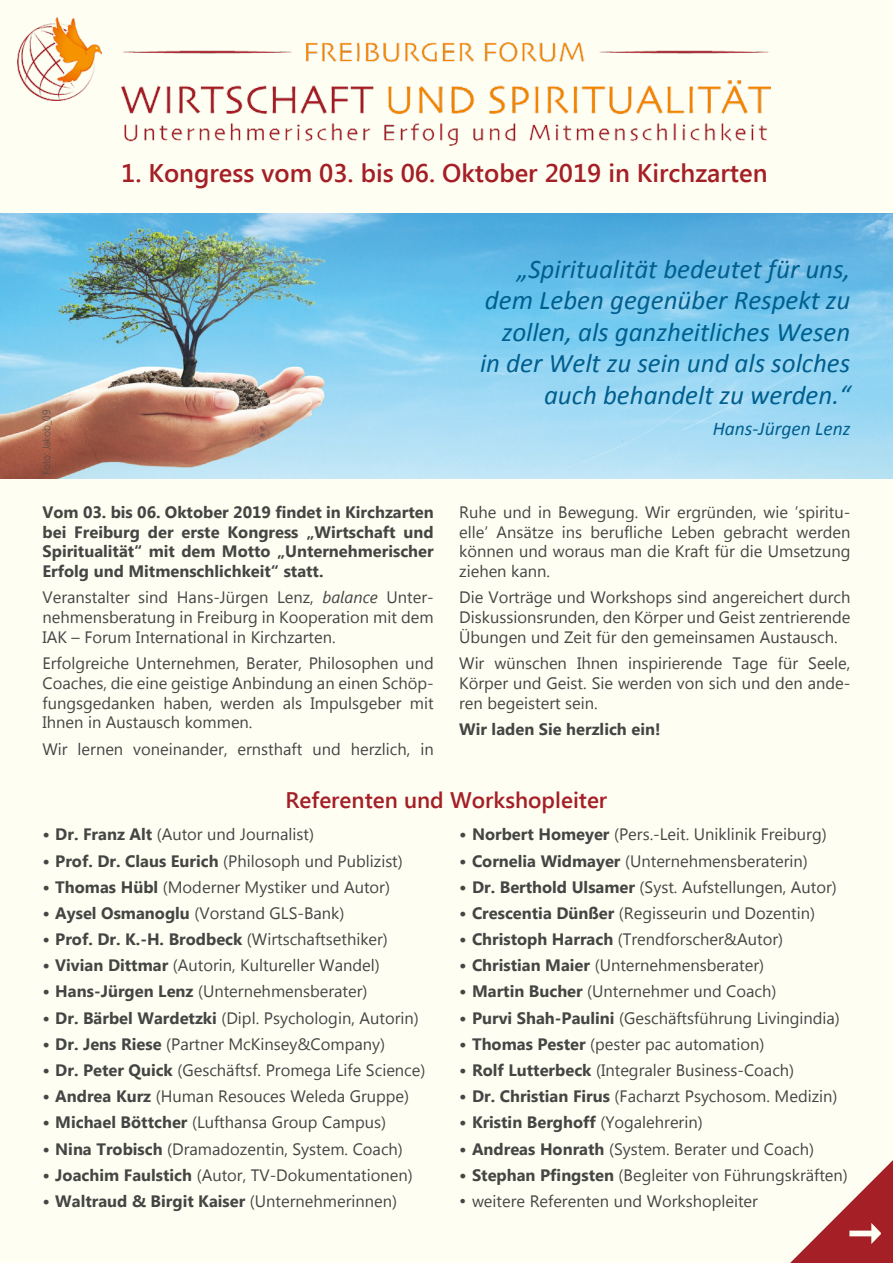
<style>
.page{position:relative;width:893px;height:1263px;background:#fffef3}
.page>*{position:absolute;margin:0;border:0;box-sizing:border-box;transform-origin:0 0}
.t1{font:italic 27px/31.5px "Calibri";color:#005f8e;text-align:right}
.t2{font:600 25.5px "Segoe UI";color:#a41f26}
.t3{font:600 22.5px "Segoe UI";color:#a41f26}
.t4{font:italic 19.5px "Calibri";color:#005f8e}
.t5{font:16.5px/19.8px "Segoe UI";color:#444644;text-align:justify}
.t6{font:700 16.5px/19.8px "Segoe UI";color:#444644;text-align:justify}
.t7{font:300 10.5px "Segoe UI";color:#444644}
.s1{font-style:italic}
.s2{font-weight:700;font-size:18px}
.s3{font-weight:700}
.s4{font-size:18px}
.s5{font-weight:400}
</style>
<div class="page">
<img style="left:121px;top:43px;width:649px;height:103px">
<img style="left:17px;top:17px;width:85px;height:84px">
<img style="left:0;top:213px;width:893px;height:265px">
<svg style="left:790px;top:1160px;width:103px;height:103px"></svg>
<p class="t7" style="left:39px;top:475px;width:67px;rotate:-90deg">Foto: Jakob_09</p>
<p class="t2" style="left:121px;top:155px;width:648px">1. Kongress vom 03. bis 06. Oktober 2019 in Kirchzarten</p>
<p class="t1" style="left:480px;top:252px;width:372px">„Spiritualität bedeutet für uns, dem Leben gegenüber Respekt zu zollen, als ganzheitliches Wesen in der Welt zu sein und als solches auch behandelt zu werden.“</p>
<p class="t4" style="left:713px;top:415px;width:139px">Hans-Jürgen Lenz</p>
<p class="t6" style="left:43px;top:501px;width:393px">Vom 03. bis 06. Oktober 2019 findet in Kirchzarten bei Freiburg der erste Kongress „Wirtschaft und Spiritualität“ mit dem Motto „Unternehmerischer Erfolg und Mitmenschlichkeit“ statt.</p>
<p class="t5" style="left:43px;top:587px;width:393px">Veranstalter sind Hans-Jürgen Lenz, <span class="s1">balance</span> Unter&shy;nehmensberatung in Freiburg in Kooperation mit dem IAK – Forum International in Kirchzarten.</p>
<p class="t5" style="left:43px;top:653px;width:393px">Erfolgreiche Unternehmen, Berater, Philosophen und Coaches, die eine geistige Anbindung an einen Schöp&shy;fungsgedanken haben, werden als Impulsgeber mit Ihnen in Austausch kommen.</p>
<p class="t5" style="left:43px;top:738px;width:393px">Wir lernen voneinander, ernsthaft und herzlich, in</p>
<p class="t5" style="left:459px;top:501px;width:393px">Ruhe und in Bewegung. Wir ergründen, wie ’spiritu&shy;elle‘ Ansätze ins berufliche Leben gebracht werden können und woraus man die Kraft für die Umsetzung ziehen kann.</p>
<p class="t5" style="left:459px;top:587px;width:393px">Die Vorträge und Workshops sind angereichert durch Diskussionsrunden, den Körper und Geist zentrierende Übungen und Zeit für den gemeinsamen Austausch.</p>
<p class="t5" style="left:459px;top:653px;width:393px">Wir wünschen Ihnen inspirierende Tage für Seele, Körper und Geist. Sie werden von sich und den ande&shy;ren begeistert sein.</p>
<p class="t6" style="left:459px;top:718px;width:203px">Wir laden Sie herzlich ein!</p>
<p class="t3" style="left:286px;top:784px;width:323px">Referenten und Workshopleiter</p>
<p class="t5" style="left:43px;top:824px;width:273px"><span class="s2">•</span> <span class="s3">Dr. Franz Alt</span> (Autor und Journalist)</p>
<p class="t5" style="left:43px;top:850px;width:362px"><span class="s2">•</span> <span class="s3">Prof. Dr. Claus Eurich</span> (Philosoph und Publizist)</p>
<p class="t5" style="left:43px;top:876px;width:349px"><span class="s2">•</span> <span class="s3">Thomas Hübl</span> (Moderner Mystiker und Autor)</p>
<p class="t5" style="left:43px;top:902px;width:303px"><span class="s2">•</span> <span class="s3">Aysel Osmanoglu</span> (Vorstand GLS-Bank)</p>
<p class="t6" style="left:43px;top:928px;width:347px"><span class="s4">•</span> Prof. Dr. K.-H. Brodbeck <span class="s5">(Wirtschaftsethiker)</span></p>
<p class="t5" style="left:43px;top:955px;width:339px"><span class="s2">•</span> <span class="s3">Vivian Dittmar</span> (Autorin, Kultureller Wandel)</p>
<p class="t5" style="left:43px;top:981px;width:327px"><span class="s2">•</span> <span class="s3">Hans-Jürgen Lenz</span> (Unternehmensberater)</p>
<p class="t5" style="left:43px;top:1007px;width:378px"><span class="s2">•</span> <span class="s3">Dr. Bärbel Wardetzki</span> (Dipl. Psychologin, Autorin)</p>
<p class="t5" style="left:43px;top:1033px;width:344px"><span class="s2">•</span> <span class="s3">Dr. Jens Riese</span> (Partner McKinsey&amp;Company)</p>
<p class="t5" style="left:43px;top:1059px;width:384px"><span class="s2">•</span> <span class="s3">Dr. Peter Quick</span> (Geschäftsf. Promega Life Science)</p>
<p class="t5" style="left:43px;top:1086px;width:368px"><span class="s2">•</span> <span class="s3">Andrea Kurz</span> (Human Resouces Weleda Gruppe)</p>
<p class="t5" style="left:43px;top:1112px;width:345px"><span class="s2">•</span> <span class="s3">Michael Böttcher</span> (Lufthansa Group Campus)</p>
<p class="t5" style="left:43px;top:1138px;width:362px"><span class="s2">•</span> <span class="s3">Nina Trobisch</span> (Dramadozentin, System. Coach)</p>
<p class="t5" style="left:43px;top:1164px;width:372px"><span class="s2">•</span> <span class="s3">Joachim Faulstich</span> (Autor, TV-Dokumentationen)</p>
<p class="t6" style="left:43px;top:1190px;width:356px"><span class="s4">•</span> Waltraud &amp; Birgit Kaiser <span class="s5">(Unternehmerinnen)</span></p>
<p class="t5" style="left:459px;top:824px;width:369px"><span class="s2">•</span> <span class="s3">Norbert Homeyer</span> (Pers.-Leit. Uniklinik Freiburg)</p>
<p class="t5" style="left:459px;top:850px;width:350px"><span class="s2">•</span> <span class="s3">Cornelia Widmayer</span> (Unternehmensberaterin)</p>
<p class="t5" style="left:459px;top:876px;width:379px"><span class="s2">•</span> <span class="s3">Dr. Berthold Ulsamer</span> (Syst. Aufstellungen, Autor)</p>
<p class="t5" style="left:459px;top:902px;width:357px"><span class="s2">•</span> <span class="s3">Crescentia Dünßer</span> (Regisseurin und Dozentin)</p>
<p class="t5" style="left:459px;top:929px;width:325px"><span class="s2">•</span> <span class="s3">Christoph Harrach</span> (Trendforscher&amp;Autor)</p>
<p class="t5" style="left:459px;top:955px;width:306px"><span class="s2">•</span> <span class="s3">Christian Maier</span> (Unternehmensberater)</p>
<p class="t5" style="left:459px;top:981px;width:319px"><span class="s2">•</span> <span class="s3">Martin Bucher</span> (Unternehmer und Coach)</p>
<p class="t5" style="left:459px;top:1007px;width:382px"><span class="s2">•</span> <span class="s3">Purvi Shah-Paulini</span> (Geschäftsführung Livingindia)</p>
<p class="t5" style="left:459px;top:1033px;width:307px"><span class="s2">•</span> <span class="s3">Thomas Pester</span> (pester pac automation)</p>
<p class="t5" style="left:459px;top:1059px;width:337px"><span class="s2">•</span> <span class="s3">Rolf Lutterbeck</span> (Integraler Business-Coach)</p>
<p class="t5" style="left:459px;top:1086px;width:380px"><span class="s2">•</span> <span class="s3">Dr. Christian Firus</span> (Facharzt Psychosom. Medizin)</p>
<p class="t6" style="left:459px;top:1112px;width:245px"><span class="s4">•</span> Kristin Berghoff <span class="s5">(Yogalehrerin)</span></p>
<p class="t5" style="left:459px;top:1138px;width:356px"><span class="s2">•</span> <span class="s3">Andreas Honrath</span> (System. Berater und Coach)</p>
<p class="t5" style="left:459px;top:1164px;width:390px"><span class="s2">•</span> <span class="s3">Stephan Pfingsten</span> (Begleiter von Führungskräften)</p>
<p class="t5" style="left:459px;top:1190px;width:300px"><span class="s4">•</span> weitere Referenten und Workshopleiter</p>
</div>
